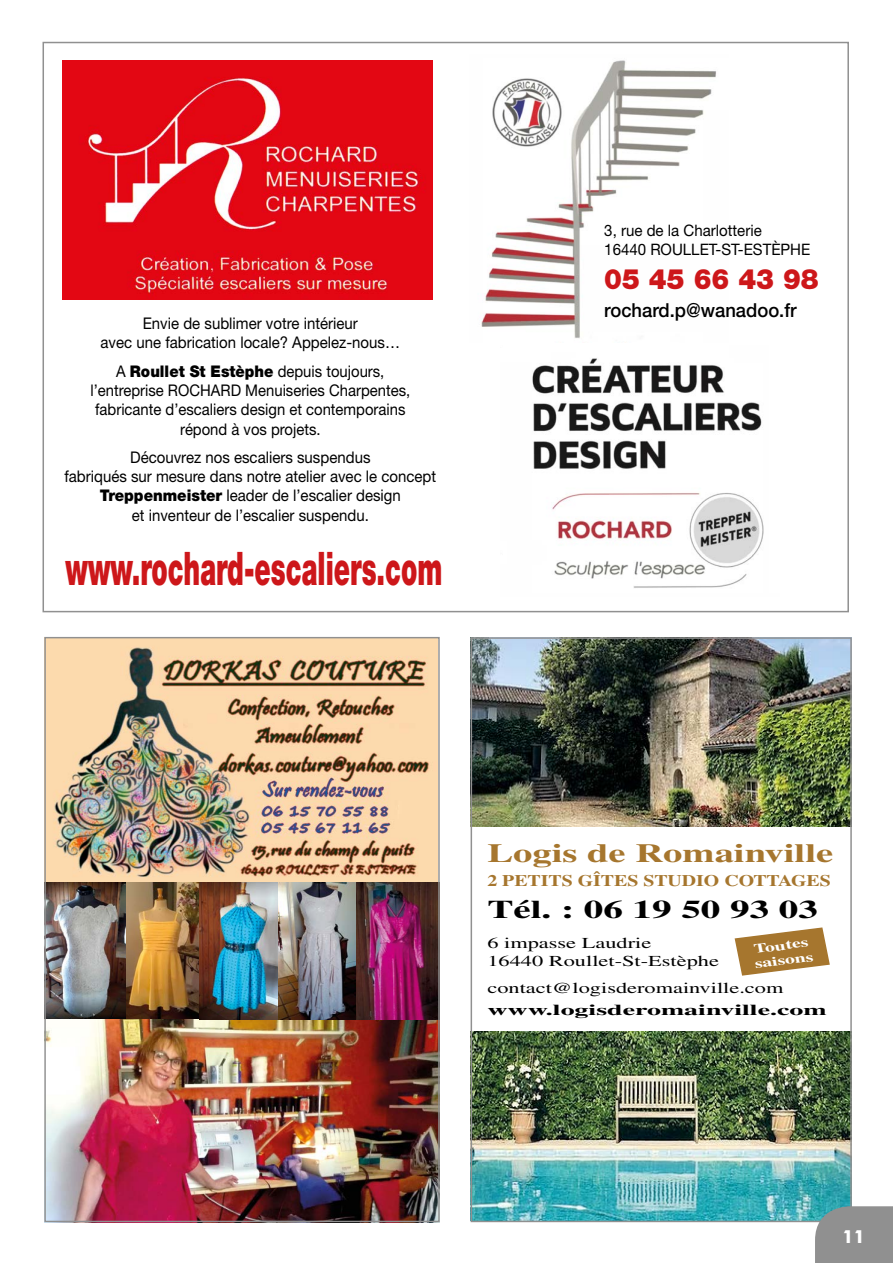
<style>
.page{position:relative;width:893px;height:1263px;background:#fff}
.page>*{position:absolute;margin:0;border:0;box-sizing:border-box;transform-origin:0 0}
.t1{font:900 46.35px "Helvetica Neue";color:#cd171a;scale:.56 1}
.t2{font:900 28.05px "Helvetica Neue";color:#cd171a;scale:.95 1}
.t3{font:700 26.25px "Times";color:#a6762e;scale:1.47 1}
.t4{font:700 25.5px "Times";color:#000;scale:1.53 1}
.t5{font:500 19.35px "Helvetica Neue";color:#000;scale:.95 1}
.t6{font:700 18px "Futura BT";color:#fff}
.t7{font:700 16.2px "Times";color:#a6762e;scale:1.23 1}
.t8{font:16.05px/19.2px "Helvetica Neue";color:#000;text-align:center;scale:.93 1}
.t9{font:15.75px/18.9px "Helvetica Neue";color:#000;scale:.95 1}
.t10{font:15.15px/18.3px "Times";color:#000;scale:1.47 1}
.t11{font:700 15.15px "Times";color:#000;scale:1.84 1}
.t12{font:700 12.9px/14.9px "Times";color:#fff;scale:1.51 1}
.s1{font-weight:900}
</style>
<div class="page">
<img style="left:474px;top:1031px;width:375px;height:188px">
<img style="left:474px;top:640px;width:375px;height:186px">
<svg style="left:734px;top:927px;width:96px;height:49px"></svg>
<div style="left:471px;top:637px;width:381px;height:585px;border:2px solid #909090"></div>
<div style="left:815px;top:1206px;width:78px;height:57px;background:#909090"></div>
<img style="left:46px;top:639px;width:392px;height:244px">
<img style="left:46px;top:883px;width:233px;height:137px">
<img style="left:46px;top:1020px;width:392px;height:200px">
<img style="left:279px;top:883px;width:78px;height:137px">
<img style="left:357px;top:883px;width:81px;height:137px">
<div style="left:43px;top:42px;width:806px;height:570px;background:#fff;border:2px solid #909090"></div>
<img style="left:62px;top:60px;width:370px;height:240px">
<img style="left:481px;top:60px;width:235px;height:278px">
<img style="left:532px;top:358px;width:232px;height:230px">
<p class="t8" style="left:101px;top:314px;width:323px">Envie de sublimer votre intérieur<br>avec une fabrication locale? Appelez-nous…</p>
<p class="t8" style="left:90px;top:361px;width:345px">A <span class="s1">Roullet St Estèphe</span> depuis toujours, l’entreprise ROCHARD Menuiseries Charpentes, fabricante d’escaliers design et contemporains répond à vos projets.</p>
<p class="t8" style="left:64px;top:447px;width:401px">Découvrez nos escaliers suspendus<br>fabriqués sur mesure dans notre atelier avec le concept <span class="s1">Treppenmeister</span> leader de l’escalier design<br>et inventeur de l’escalier suspendu.</p>
<h1 class="t1" style="left:65px;top:540px;width:674px">www.rochard-escaliers.com</h1>
<p class="t9" style="left:604px;top:221px;width:218px">3, rue de la Charlotterie<br>16440 ROULLET-ST-ESTÈPHE</p>
<h2 class="t2" style="left:604px;top:262px;width:227px">05 45 66 43 98</h2>
<p class="t5" style="left:604px;top:298px;width:204px">rochard.p@wanadoo.fr</p>
<h3 class="t3" style="left:487px;top:838px;width:237px">Logis de Romainville</h3>
<p class="t7" style="left:487px;top:871px;width:281px">2 PETITS GÎTES STUDIO COTTAGES</p>
<h3 class="t4" style="left:487px;top:894px;width:218px">Tél. : 06 19 50 93 03</h3>
<p class="t10" style="left:487px;top:933px;width:159px">6 impasse Laudrie<br>16440 Roullet-St-Estèphe</p>
<p class="t10" style="left:487px;top:978px;width:203px">contact@logisderomainville.com</p>
<p class="t11" style="left:487px;top:1001px;width:186px">www.logisderomainville.com</p>
<p class="t12" style="left:752px;top:941px;width:40px;rotate:-7deg">Toutes saisons</p>
<p class="t6" style="left:843px;top:1226px;width:24px">11</p>
</div>
